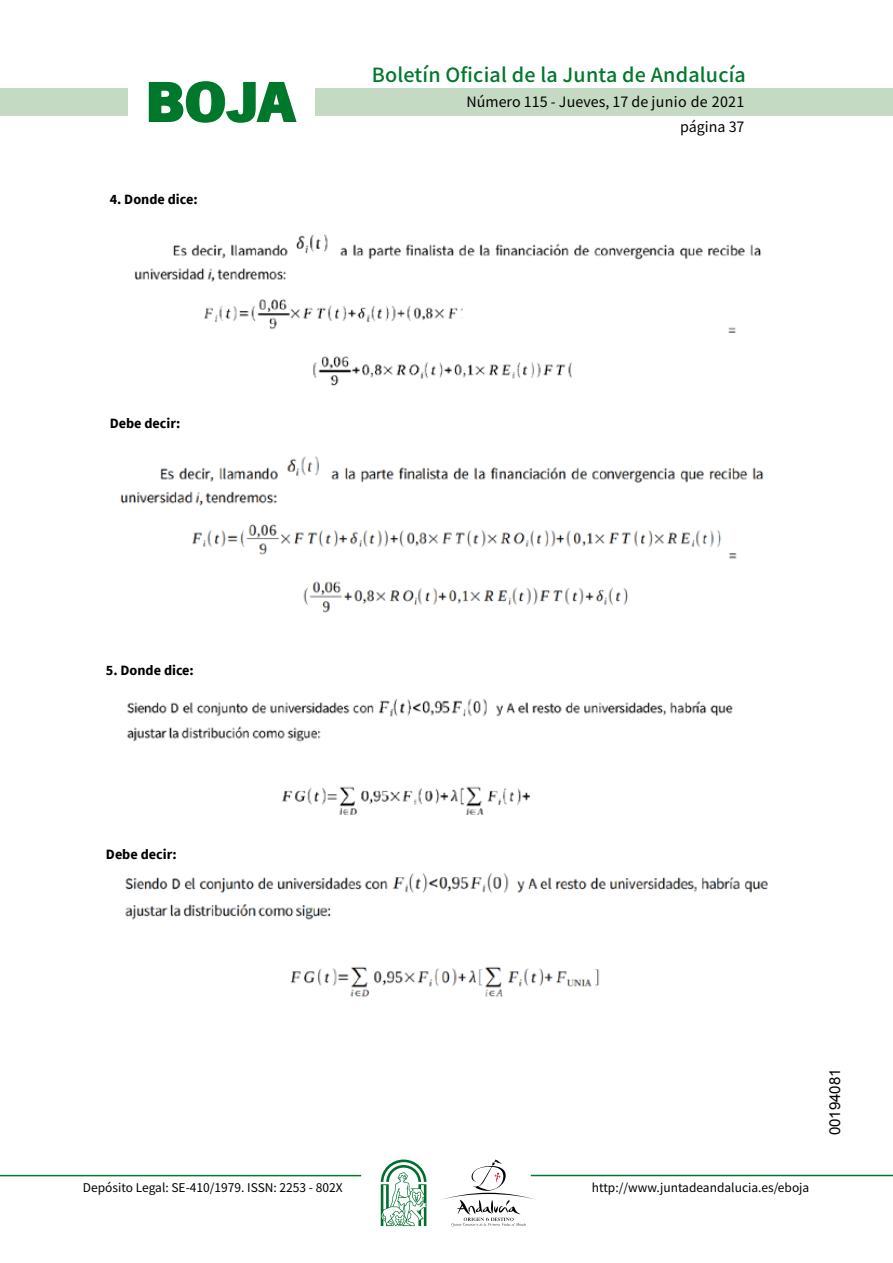
<style>
.page{position:relative;width:893px;height:1263px;background:#fff}
.page>*{position:absolute;margin:0;border:0;box-sizing:border-box;transform-origin:0 0}
.t1{font:700 57.75px "News Got T";color:#00782c;scale:1.14 1}
.t2{font:500 19.5px "Noto Sans HK";letter-spacing:.01em;color:#00782c}
.t3{font:15px "Arial";color:#000}
.t4{font:700 14.25px "Source Sans Pro";color:#000}
.t5{font:14.25px/24.5px "Noto Sans HK";color:#000;text-align:right}
.t6{font:12px "Noto Sans HK";color:#000}
</style>
<div class="page">
<div style="left:315px;top:88px;width:577px;height:28px;background:#c5dac3"></div>
<div style="left:0;top:88px;width:128px;height:28px;background:#c5dac3"></div>
<hr style="left:0;top:1175px;width:361px;height:1px;background:#00782c">
<hr style="left:531px;top:1175px;width:361px;height:1px;background:#00782c">
<svg style="left:148px;top:81px;width:149px;height:42px"></svg>
<svg style="left:442px;top:1159px;width:100px;height:67px"></svg>
<svg style="left:381px;top:1160px;width:45px;height:66px"></svg>
<img style="left:127px;top:698px;width:606px;height:117px">
<img style="left:125px;top:873px;width:643px;height:124px">
<img style="left:134px;top:234px;width:628px;height:152px">
<img style="left:120px;top:456px;width:644px;height:157px">
<h1 class="t1" style="left:145px;top:68px;width:133px">BOJA</h1>
<p class="t4" style="left:110px;top:191px;width:89px">4. Donde dice:</p>
<h2 class="t2" style="left:372px;top:64px;width:375px">Boletín Oficial de la Junta de Andalucía</h2>
<p class="t5" style="left:466px;top:90px;width:279px">Número 115 - Jueves, 17 de junio de 2021 página 37</p>
<p class="t4" style="left:110px;top:415px;width:72px">Debe decir:</p>
<p class="t4" style="left:106px;top:662px;width:89px">5. Donde dice:</p>
<p class="t4" style="left:106px;top:846px;width:72px">Debe decir:</p>
<p class="t6" style="left:83px;top:1181px;width:261px">Depósito Legal: SE-410/1979. ISSN: 2253 - 802X</p>
<p class="t6" style="left:592px;top:1181px;width:219px">http://www.juntadeandalucia.es/eboja</p>
<p class="t3" style="left:825px;top:1135px;width:68px;rotate:-90deg">00194081</p>
</div>
